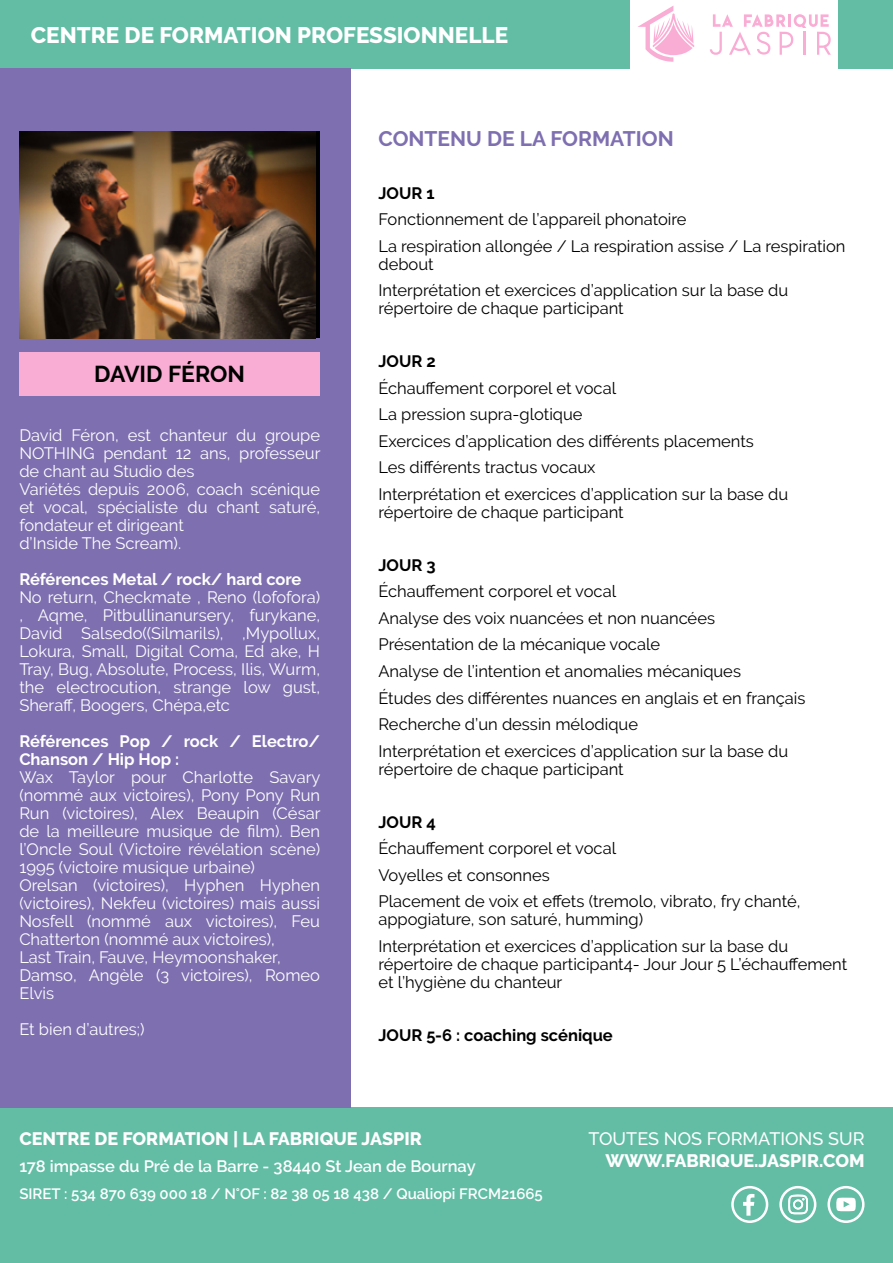
<style>
.page{position:relative;width:893px;height:1263px;background:#fff}
.page>*{position:absolute;margin:0;border:0;box-sizing:border-box;transform-origin:0 0}
.t1{font:700 22.95px "Raleway";color:#000}
.t2{font:800 22.5px "Raleway";color:#fff}
.t3{font:700 21px "Raleway";color:#7e6fb0}
.t4{font:800 18px "Raleway";color:#fff}
.t5{font:500 18px "Raleway";color:#fff}
.t6{font:16.5px/26.5px "Raleway";color:#000}
.t7{font:16.5px/18px "Raleway";color:#fff}
.t8{font:700 16.5px/18px "Raleway";color:#fff}
.t9{font:600 16.5px "Raleway";color:#fff}
.t10{font:700 16.5px "Raleway";color:#000}
.t11{font:600 15px "Raleway";color:#fff}
</style>
<div class="page">
<div style="left:0;top:1108px;width:893px;height:155px;background:#62bda4"></div>
<svg style="left:731px;top:1186px;width:37px;height:37px"></svg>
<svg style="left:779px;top:1186px;width:37px;height:37px"></svg>
<svg style="left:827px;top:1186px;width:37px;height:37px"></svg>
<div style="left:0;top:0;width:629px;height:68px;background:#62bda4"></div>
<div style="left:839px;top:0;width:54px;height:68px;background:#62bda4"></div>
<svg style="left:638px;top:6px;width:56px;height:56px"></svg>
<svg style="left:710px;top:14px;width:121px;height:41px"></svg>
<div style="left:0;top:68px;width:350px;height:1040px;background:#7e6fb0"></div>
<div style="left:19px;top:352px;width:301px;height:43px;background:#faadd4"></div>
<img style="left:19px;top:132px;width:297px;height:206px">
<h2 class="t2" style="left:31px;top:22px;width:479px">CENTRE DE FORMATION PROFESSIONNELLE</h2>
<h1 class="t1" style="left:94px;top:361px;width:152px">DAVID FÉRON</h1>
<p class="t7" style="left:19px;top:426px;width:303px">David Féron, est chanteur du groupe<br>NOTHING pendant 12 ans, professeur de chant au Studio des<br>Variétés depuis 2006, coach scénique et vocal, spécialiste du chant saturé, fondateur et dirigeant<br>d’Inside The Scream).</p>
<p class="t8" style="left:19px;top:570px;width:284px">Références Metal / rock/ hard core</p>
<p class="t7" style="left:19px;top:588px;width:302px;text-align:justify">No return, Checkmate , Reno (lofofora) , Aqme, Pitbullinanursery, furykane, David Salsedo((Silmarils), ,Mypollux, Lokura, Small, Digital Coma, Ed ake, H Tray, Bug, Absolute, Process, Ilis, Wurm, the electrocution, strange low gust, Sheraff, Boogers, Chépa,etc</p>
<p class="t8" style="left:19px;top:732px;width:302px">Références Pop / rock / Electro/<br>Chanson / Hip Hop :</p>
<p class="t7" style="left:19px;top:768px;width:303px">Wax Taylor pour Charlotte Savary (nommé aux victoires), Pony Pony Run Run (victoires), Alex Beaupin (César de la meilleure musique de film). Ben l’Oncle Soul (Victoire révélation scène)<br>1995 (victoire musique urbaine)<br>Orelsan (victoires), Hyphen Hyphen (victoires), Nekfeu (victoires) mais aussi Nosfell (nommé aux victoires), Feu Chatterton (nommé aux victoires),<br>Last Train, Fauve, Heymoonshaker, Damso, Angèle (3 victoires), Romeo Elvis</p>
<p class="t7" style="left:19px;top:1020px;width:127px">Et bien d’autres;)</p>
<p class="t3" style="left:378px;top:126px;width:297px">CONTENU DE LA FORMATION</p>
<p class="t10" style="left:378px;top:184px;width:58px">JOUR 1</p>
<p class="t6" style="left:378px;top:206px;width:469px">Fonctionnement de l’appareil phonatoire<br>La respiration allongée / La respiration assise / La respiration</p>
<p class="t6" style="left:378px;top:251px;width:411px">debout<br>Interprétation et exercices d’application sur la base du</p>
<p class="t6" style="left:378px;top:295px;width:247px">répertoire de chaque participant</p>
<p class="t10" style="left:378px;top:352px;width:59px">JOUR 2</p>
<p class="t6" style="left:378px;top:375px;width:411px">Échauffement corporel et vocal<br>La pression supra-glotique<br>Exercices d’application des différents placements<br>Les différents tractus vocaux<br>Interprétation et exercices d’application sur la base du</p>
<p class="t6" style="left:378px;top:499px;width:247px">répertoire de chaque participant</p>
<p class="t10" style="left:378px;top:556px;width:59px">JOUR 3</p>
<p class="t6" style="left:378px;top:578px;width:428px">Échauffement corporel et vocal<br>Analyse des voix nuancées et non nuancées Présentation de la mécanique vocale<br>Analyse de l’intention et anomalies mécaniques<br>Études des différentes nuances en anglais et en français Recherche d’un dessin mélodique<br>Interprétation et exercices d’application sur la base du</p>
<p class="t6" style="left:378px;top:755px;width:247px">répertoire de chaque participant</p>
<p class="t10" style="left:378px;top:812px;width:59px">JOUR 4</p>
<p class="t6" style="left:378px;top:835px;width:424px">Échauffement corporel et vocal<br>Voyelles et consonnes<br>Placement de voix et effets (tremolo, vibrato, fry chanté,</p>
<p class="t6" style="left:378px;top:906px;width:411px">appogiature, son saturé, humming)<br>Interprétation et exercices d’application sur la base du</p>
<p class="t6" style="left:378px;top:955px;width:470px;line-height:18px">répertoire de chaque participant4- Jour Jour 5 L’échauffement et l’hygiène du chanteur</p>
<p class="t10" style="left:378px;top:1025px;width:236px">JOUR 5-6 : coaching scénique</p>
<p class="t4" style="left:19px;top:1129px;width:404px">CENTRE DE FORMATION | LA FABRIQUE JASPIR</p>
<p class="t9" style="left:19px;top:1157px;width:458px">178 impasse du Pré de la Barre - 38440 St Jean de Bournay</p>
<p class="t11" style="left:19px;top:1185px;width:525px">SIRET : 534 870 639 000 18 / N°OF : 82 38 05 18 438 / Qualiopi FRCM21665</p>
<p class="t5" style="left:588px;top:1129px;width:278px">TOUTES NOS FORMATIONS SUR</p>
<p class="t4" style="left:605px;top:1150px;width:261px">WWW.FABRIQUE.JASPIR.COM</p>
</div>
